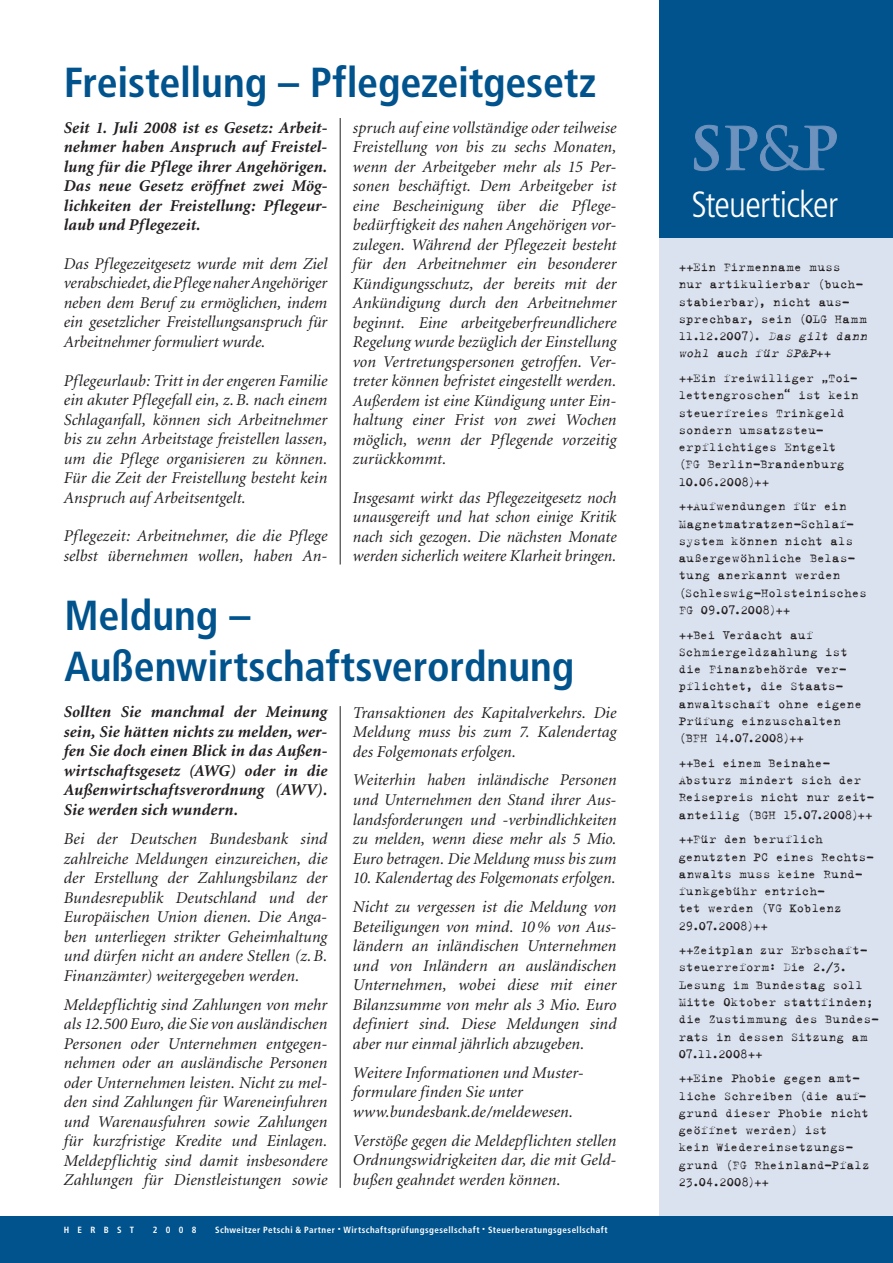
<style>
.page{position:relative;width:893px;height:1263px;background:#fff}
.page>*{position:absolute;margin:0;border:0;box-sizing:border-box;transform-origin:0 0}
.t1{font:700 condensed 42px/51px "Frutiger";letter-spacing:-.005em;color:#00538d}
.t2{font:300 condensed 36.45px "Frutiger";letter-spacing:-.02em;color:#fff}
.t3{font:italic 16.5px/19.5px "Minion";letter-spacing:.005em;color:#231f20;text-align:justify}
.t4{font:italic 700 16.5px/19.5px "Minion";letter-spacing:.01em;color:#231f20;text-align:justify}
.t5{font:13.5px/17.2px "Trixie Text";letter-spacing:.01em;color:#231f20}
.t6{font:700 condensed 9px "Frutiger";letter-spacing:.055em;color:#fff}
.s1{font-style:italic}
</style>
<div class="page">
<div style="left:659px;top:0;width:234px;height:1259px;background:#dbe2ef"></div>
<div style="left:659px;top:0;width:234px;height:238px;background:#00538d"></div>
<div style="left:0;top:1216px;width:893px;height:47px;background:#00538d"></div>
<hr style="left:340px;top:706px;width:1px;height:482px;background:#231f20">
<hr style="left:340px;top:118px;width:1px;height:446px;background:#231f20">
<svg style="left:694px;top:124px;width:25px;height:47px"></svg>
<svg style="left:725px;top:124px;width:112px;height:47px"></svg>
<h1 class="t1" style="left:64px;top:57px;width:534px">Freistellung – Pflegezeitgesetz</h1>
<p class="t4" style="left:64px;top:118px;width:265px">Seit 1. Juli 2008 ist es Gesetz: Arbeit&shy;nehmer haben Anspruch auf Freistel&shy;lung für die Pflege ihrer Angehörigen.<br>Das neue Gesetz eröffnet zwei Mög&shy;lichkeiten der Freistellung: Pflegeur&shy;laub und Pflegezeit.</p>
<p class="t3" style="left:64px;top:254px;width:265px">Das Pflegezeitgesetz wurde mit dem Ziel verabschiedet, die Pflege naher Angehöriger neben dem Beruf zu ermöglichen, indem ein gesetzlicher Freistellungsanspruch für Arbeitnehmer formuliert wurde.</p>
<p class="t3" style="left:64px;top:371px;width:265px">Pflegeurlaub: Tritt in der engeren Familie ein akuter Pflegefall ein, z. B. nach einem Schlaganfall, können sich Arbeitnehmer bis zu zehn Arbeitstage freistellen lassen, um die Pflege organisieren zu können.<br>Für die Zeit der Freistellung besteht kein Anspruch auf Arbeitsentgelt.</p>
<p class="t3" style="left:64px;top:527px;width:265px">Pflegezeit: Arbeitnehmer, die die Pflege selbst übernehmen wollen, haben An -</p>
<p class="t3" style="left:353px;top:118px;width:265px">spruch auf eine vollständige oder teilweise Freistellung von bis zu sechs Monaten, wenn der Arbeitgeber mehr als 15 Per&shy;sonen beschäftigt. Dem Arbeitgeber ist eine Bescheinigung über die Pflege&shy;bedürftigkeit des nahen Angehörigen vor&shy;zulegen. Während der Pflegezeit besteht für den Arbeitnehmer ein besonderer Kündigungsschutz, der bereits mit der Ankündigung durch den Arbeitnehmer beginnt. Eine arbeitgeberfreundlichere Regelung wurde bezüglich der Einstellung von Vertretungspersonen getroffen. Ver&shy;treter können befristet eingestellt werden.<br>Außerdem ist eine Kündigung unter Ein&shy;haltung einer Frist von zwei Wochen möglich, wenn der Pflegende vorzeitig zurückkommt.</p>
<p class="t3" style="left:353px;top:488px;width:265px">Insgesamt wirkt das Pflegezeitgesetz noch unausgereift und hat schon einige Kritik nach sich gezogen. Die nächsten Monate werden sicherlich weitere Klarheit bringen.</p>
<h1 class="t1" style="left:65px;top:590px;width:511px">Meldung –<br>Außenwirtschaftsverordnung</h1>
<p class="t4" style="left:64px;top:703px;width:265px">Sollten Sie manchmal der Meinung sein, Sie hätten nichts zu melden, wer&shy;fen Sie doch einen Blick in das Außen&shy;wirtschaftsgesetz (AWG) oder in die Außenwirtschaftsverordnung (AWV).<br>Sie werden sich wundern.</p>
<p class="t3" style="left:64px;top:830px;width:265px">Bei der Deutschen Bundesbank sind zahlreiche Meldungen einzureichen, die der Erstellung der Zahlungsbilanz der Bundesrepublik Deutschland und der Europäischen Union dienen. Die Anga&shy;ben unterliegen strikter Geheimhaltung und dürfen nicht an andere Stellen (z. B.<br>Finanzämter) weitergegeben werden.</p>
<p class="t3" style="left:64px;top:995px;width:265px">Meldepflichtig sind Zahlungen von mehr als 12.500 Euro, die Sie von ausländischen Personen oder Unternehmen entgegen&shy;nehmen oder an ausländische Personen oder Unternehmen leisten. Nicht zu mel&shy;den sind Zahlungen für Wareneinfuhren und Warenausfuhren sowie Zahlungen für kurzfristige Kredite und Einlagen.<br>Meldepflichtig sind damit insbesondere Zahlungen für Dienstleistungen sowie</p>
<p class="t3" style="left:353px;top:703px;width:265px">Transaktionen des Kapitalverkehrs. Die Meldung muss bis zum 7. Kalendertag des Folgemonats erfolgen.</p>
<p class="t3" style="left:353px;top:771px;width:265px">Weiterhin haben inländische Personen und Unternehmen den Stand ihrer Aus&shy;landsforderungen und -verbindlichkeiten zu melden, wenn diese mehr als 5 Mio.<br>Euro betragen. Die Meldung muss bis zum</p>
<p class="t3" style="left:353px;top:864px;width:265px;line-height:29.1px">10. Kalendertag des Folgemonats erfolgen.<br>Nicht zu vergessen ist die Meldung von</p>
<p class="t3" style="left:353px;top:917px;width:265px">Beteiligungen von mind. 10 % von Aus&shy;ländern an inländischen Unternehmen und von Inländern an ausländischen Unternehmen, wobei diese mit einer Bilanzsumme von mehr als 3 Mio. Euro definiert sind. Diese Meldungen sind aber nur einmal jährlich abzugeben.</p>
<p class="t3" style="left:353px;top:1063px;width:232px;text-align:left">Weitere Informationen und Muster&shy;formulare finden Sie unter www.bundesbank.de/meldewesen.</p>
<p class="t3" style="left:353px;top:1131px;width:265px">Verstöße gegen die Meldepflichten stellen Ordnungswidrigkeiten dar, die mit Geld&shy;bußen geahndet werden können.</p>
<p class="t6" style="left:64px;top:1224px;width:72px">HERBST</p>
<p class="t6" style="left:153px;top:1224px;width:45px">2008</p>
<p class="t6" style="left:215px;top:1224px;width:394px">Schweitzer Petschi &amp; Partner <sup>•</sup> Wirtschaftsprüfungsgesellschaft <sup>•</sup> Steuerberatungsgesellschaft</p>
<h2 class="t2" style="left:691px;top:184px;width:148px">Steuerticker</h2>
<p class="t5" style="left:679px;top:258px;width:193px">++Ein Firmenname muss<br>nur artikulierbar (buch&shy;stabierbar), nicht aus&shy;sprechbar, sein (OLG Hamm<br>11.12.2007). <span class="s1">Das gilt dann wohl auch für SP&amp;P</span>+ +</p>
<p class="t5" style="left:679px;top:369px;width:181px">++Ein freiwilliger „Toi&shy;lettengroschen“ ist kein steuerfreies Trinkgeld sondern umsatzsteu&shy;erpflichtiges Entgelt (FG Berlin-Brandenburg<br>10.06.2008)++</p>
<p class="t5" style="left:679px;top:498px;width:190px">++Aufwendungen für ein<br>Magnetmatratzen-Schlaf&shy;system können nicht als außergewöhnliche Belas&shy;tung anerkannt werden (Schleswig-Holsteinisches<br>FG 09.07.2008)++</p>
<p class="t5" style="left:679px;top:626px;width:185px">++Bei Verdacht auf<br>Schmiergeldzahlung ist die Finanzbehörde ver&shy;pflichtet, die Staats&shy;anwaltschaft ohne eigene<br>Prüfung einzuschalten (BFH 14.07.2008)++</p>
<p class="t5" style="left:679px;top:754px;width:197px">++Bei einem Beinahe-<br>Absturz mindert sich der<br>Reisepreis nicht nur zeit&shy;anteilig (BGH 15.07.2008)++</p>
<p class="t5" style="left:679px;top:831px;width:196px">++Für den beruflich genutzten PC eines Rechts&shy;anwalts muss keine Rund&shy;funkgebühr entrich-<br>tet werden (VG Koblenz<br>29.07.2008)++</p>
<p class="t5" style="left:679px;top:941px;width:202px">++Zeitplan zur Erbschaft&shy;steuerreform: Die 2./3.<br>Lesung im Bundestag soll<br>Mitte Oktober stattfinden; die Zustimmung des Bundes&shy;rats in dessen Sitzung am<br>07.11.2008++</p>
<p class="t5" style="left:679px;top:1070px;width:193px">++Eine Phobie gegen amt&shy;liche Schreiben (die auf&shy;grund dieser Phobie nicht geöffnet werden) ist<br>kein Wiedereinsetzungs&shy;grund (FG Rheinland-Pfalz<br>23.04.2008)++</p>
</div>
